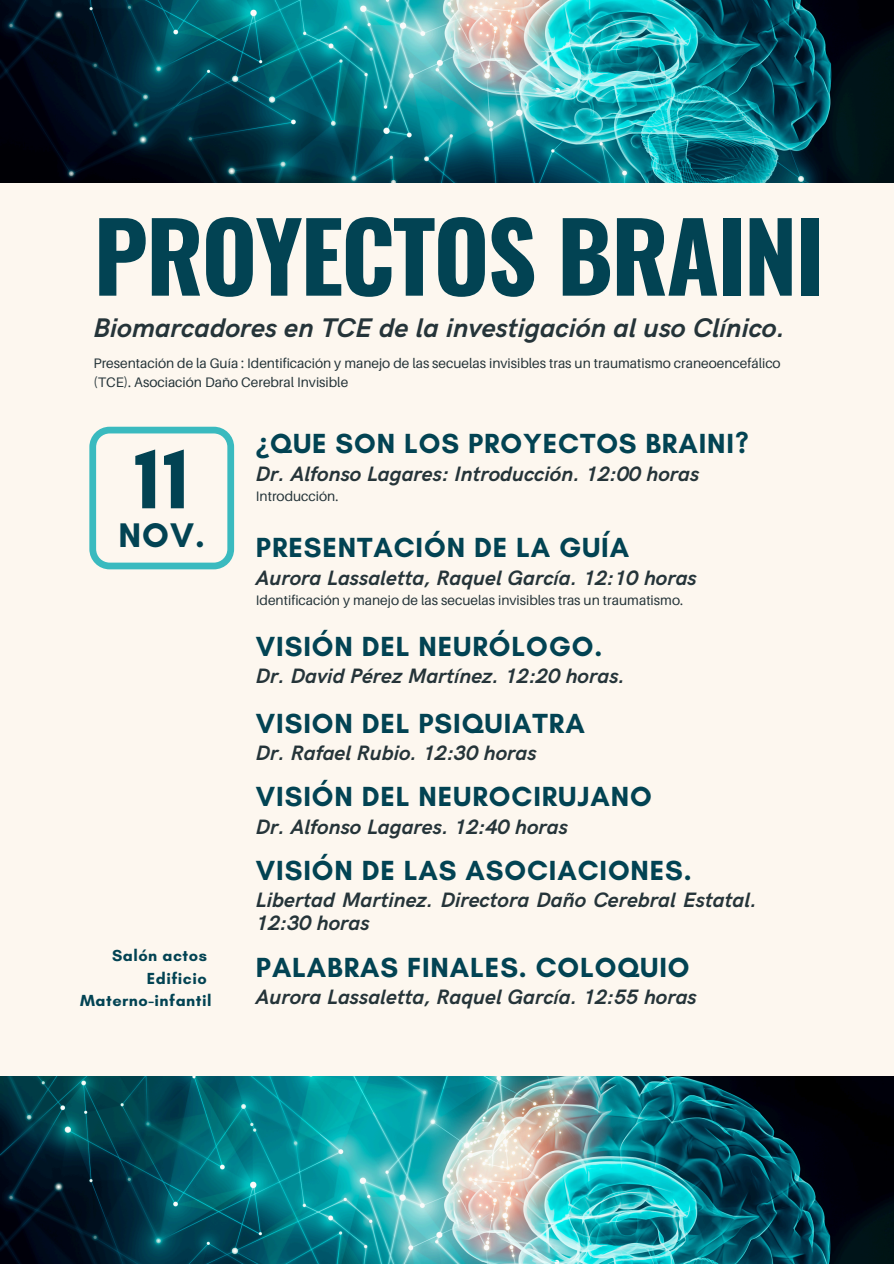
<style>
.page{position:relative;width:894px;height:1264px;background:#fff}
.page>*{position:absolute;margin:0;border:0;box-sizing:border-box;transform-origin:0 0}
.t1{font:700 95.7px "Oswald";letter-spacing:-.02em;color:#024353}
.t2{font:700 86.4px "Glacial Indifference";color:#024353}
.t3{font:700 34.8px "Glacial Indifference";color:#024353}
.t4{font:700 28.2px "Glacial Indifference";letter-spacing:.03em;color:#024353}
.t5{font:italic 700 27px "HK Grotesk";color:#253439}
.t6{font:italic 700 20.85px/23px "HK Grotesk";color:#253439}
.t7{font:700 16.35px "Glacial Indifference";letter-spacing:.03em;color:#024353}
.t8{font:13.8px/19.2px "Aileron";color:#253439}
.s1{font-family:"Noto Sans"}
</style>
<div class="page">
<div style="left:0;top:65px;width:893px;height:1022px;background:#fdf7ef"></div>
<svg style="left:89px;top:427px;width:145px;height:142px"></svg>
<img style="left:0;top:1076px;width:893px;height:187px">
<img style="left:0;top:0;width:893px;height:182px">
<h6 class="t1" style="left:93px;top:181px;width:732px">PROYECTOS BRAINI</h6>
<p class="t5" style="left:93px;top:312px;width:693px">Biomarcadores en TCE de la investigación al uso Clínico.</p>
<h3 class="t8" style="left:93px;top:353px;width:688px">Presentación de la Guía : Identificación y manejo de las secuelas invisibles tras un traumatismo craneoencefálico (TCE). Asociación Daño Cerebral Invisible</h3>
<h1 class="t4" style="left:256px;top:426px;width:494px"><span class="s1">¿</span>QUE SON LOS PROYECTOS BRAINI?</h1>
<h4 class="t6" style="left:256px;top:463px;width:445px">Dr. Alfonso Lagares: Introducción. 12:00 horas</h4>
<p class="t2" style="left:134px;top:426px;width:56px">11</p>
<h2 class="t3" style="left:118px;top:514px;width:88px">NOV.</h2>
<h3 class="t4" style="left:256px;top:530px;width:374px">PRESENTACIÓN DE LA GUÍA</h3>
<h5 class="t6" style="left:256px;top:567px;width:442px">Aurora Lassaletta, Raquel García. 12:10 horas</h5>
<p class="t8" style="left:256px;top:486px;width:84px">Introducción.</p>
<p class="t8" style="left:256px;top:590px;width:428px">Identificación y manejo de las secuelas invisibles tras un traumatismo.</p>
<h3 class="t7" style="left:112px;top:945px;width:96px">Salón actos</h3>
<h5 class="t7" style="left:147px;top:968px;width:62px">Edificio</h5>
<p class="t7" style="left:80px;top:990px;width:133px">Materno-infantil</p>
<p class="t4" style="left:256px;top:629px;width:348px">VISIÓN DEL NEURÓLOGO.</p>
<h3 class="t6" style="left:256px;top:665px;width:370px">Dr. David Pérez Martínez. 12:20 horas.</h3>
<h5 class="t4" style="left:256px;top:706px;width:330px">VISION DEL PSIQUIATRA</h5>
<p class="t6" style="left:256px;top:742px;width:282px">Dr. Rafael Rubio. 12:30 horas</p>
<h5 class="t4" style="left:256px;top:779px;width:397px">VISIÓN DEL NEUROCIRUJANO</h5>
<h3 class="t6" style="left:256px;top:816px;width:313px">Dr. Alfonso Lagares. 12:40 horas</h3>
<h5 class="t4" style="left:256px;top:853px;width:437px">VISIÓN DE LAS ASOCIACIONES.</h5>
<h3 class="t6" style="left:256px;top:889px;width:502px">Libertad Martinez. Directora Daño Cerebral Estatal.<br>12:30 horas</h3>
<h5 class="t4" style="left:256px;top:949px;width:435px">PALABRAS FINALES. COLOQUIO</h5>
<p class="t6" style="left:256px;top:986px;width:442px">Aurora Lassaletta, Raquel García. 12:55 horas</p>
</div>
